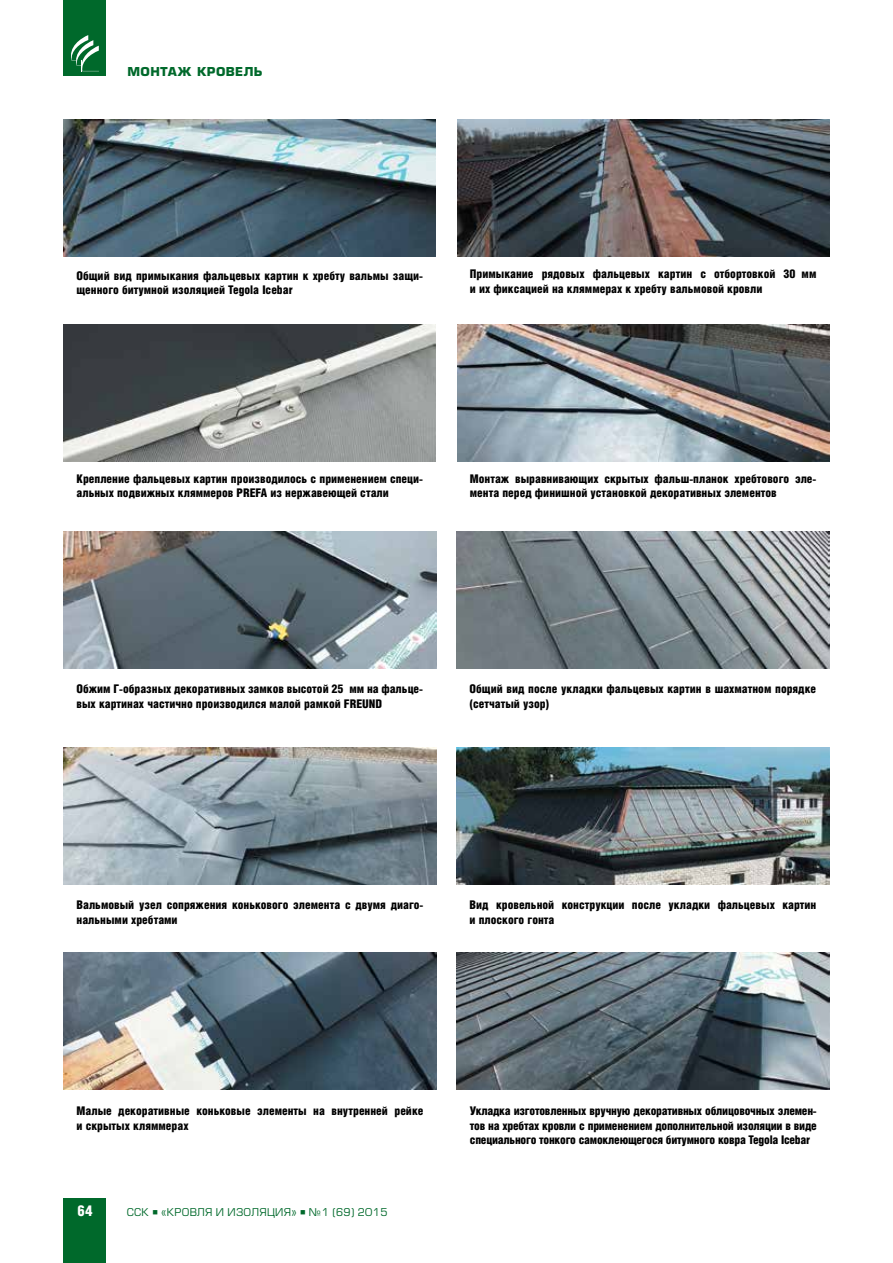
<style>
.page{position:relative;width:893px;height:1263px;background:#fff}
.page>*{position:absolute;margin:0;border:0;box-sizing:border-box;transform-origin:0 0}
.t1{font:900 15px "Helios Cond";color:#fff}
.t2{font:900 12px/14.4px "Helios Cond";color:#000}
.t3{font:700 12px "Europe";letter-spacing:.03em;color:#00692b}
.t4{font:10.5px "Europe";letter-spacing:.03em;color:#00692b}
</style>
<div class="page">
<div style="left:64px;top:1198px;width:42px;height:65px;background:#00692b"></div>
<div style="left:64px;top:0;width:42px;height:76px;background:#00692b"></div>
<svg style="left:71px;top:35px;width:28px;height:36px"></svg>
<img style="left:64px;top:119px;width:372px;height:137px">
<img style="left:64px;top:324px;width:372px;height:137px">
<img style="left:64px;top:531px;width:372px;height:138px">
<img style="left:457px;top:531px;width:372px;height:138px">
<img style="left:64px;top:747px;width:372px;height:137px">
<img style="left:457px;top:747px;width:372px;height:137px">
<img style="left:64px;top:952px;width:372px;height:138px">
<img style="left:457px;top:952px;width:372px;height:138px">
<img style="left:457px;top:119px;width:372px;height:137px">
<img style="left:457px;top:324px;width:372px;height:137px">
<p class="t3" style="left:128px;top:64px;width:137px">монтаж кровель</p>
<p class="t2" style="left:77px;top:268px;width:348px">Общий вид примыкания фальцевых картин к хребту вальмы защи&shy;щенного битумной изоляцией Tegola Icebar</p>
<p class="t2" style="left:470px;top:267px;width:348px">Примыкание рядовых фальцевых картин с отбортовкой 30 мм и их фиксацией на кляммерах к хребту вальмовой кровли</p>
<p class="t2" style="left:77px;top:471px;width:348px">Крепление фальцевых картин производилось с применением специ&shy;альных подвижных кляммеров PREFA из нержавеющей стали</p>
<p class="t2" style="left:470px;top:471px;width:348px">Монтаж выравнивающих скрытых фальш-планок хребтового эле&shy;мента перед финишной установкой декоративных элементов</p>
<p class="t2" style="left:77px;top:682px;width:348px">Обжим Г-образных декоративных замков высотой 25 мм на фальце&shy;вых картинах частично производился малой рамкой FREUND</p>
<p class="t2" style="left:470px;top:682px;width:348px">Общий вид после укладки фальцевых картин в шахматном порядке (сетчатый узор)</p>
<p class="t2" style="left:77px;top:897px;width:348px">Вальмовый узел сопряжения конькового элемента с двумя диаго&shy;нальными хребтами</p>
<p class="t2" style="left:470px;top:897px;width:348px">Вид кровельной конструкции после укладки фальцевых картин и плоского гонта</p>
<p class="t2" style="left:77px;top:1103px;width:348px">Малые декоративные коньковые элементы на внутренней рейке и скрытых кляммерах</p>
<p class="t1" style="left:78px;top:1202px;width:17px">64</p>
<p class="t4" style="left:127px;top:1206px;width:262px">ССК ■ «Кровля и Изоляция» ■ №1 (69) 2015</p>
<p class="t2" style="left:470px;top:1103px;width:348px;text-align:justify">Укладка изготовленных вручную декоративных облицовочных элемен&shy;тов на хребтах кровли с применением дополнительной изоляции в виде специального тонкого самоклеющегося битумного ковра Tegola Icebar</p>
</div>
